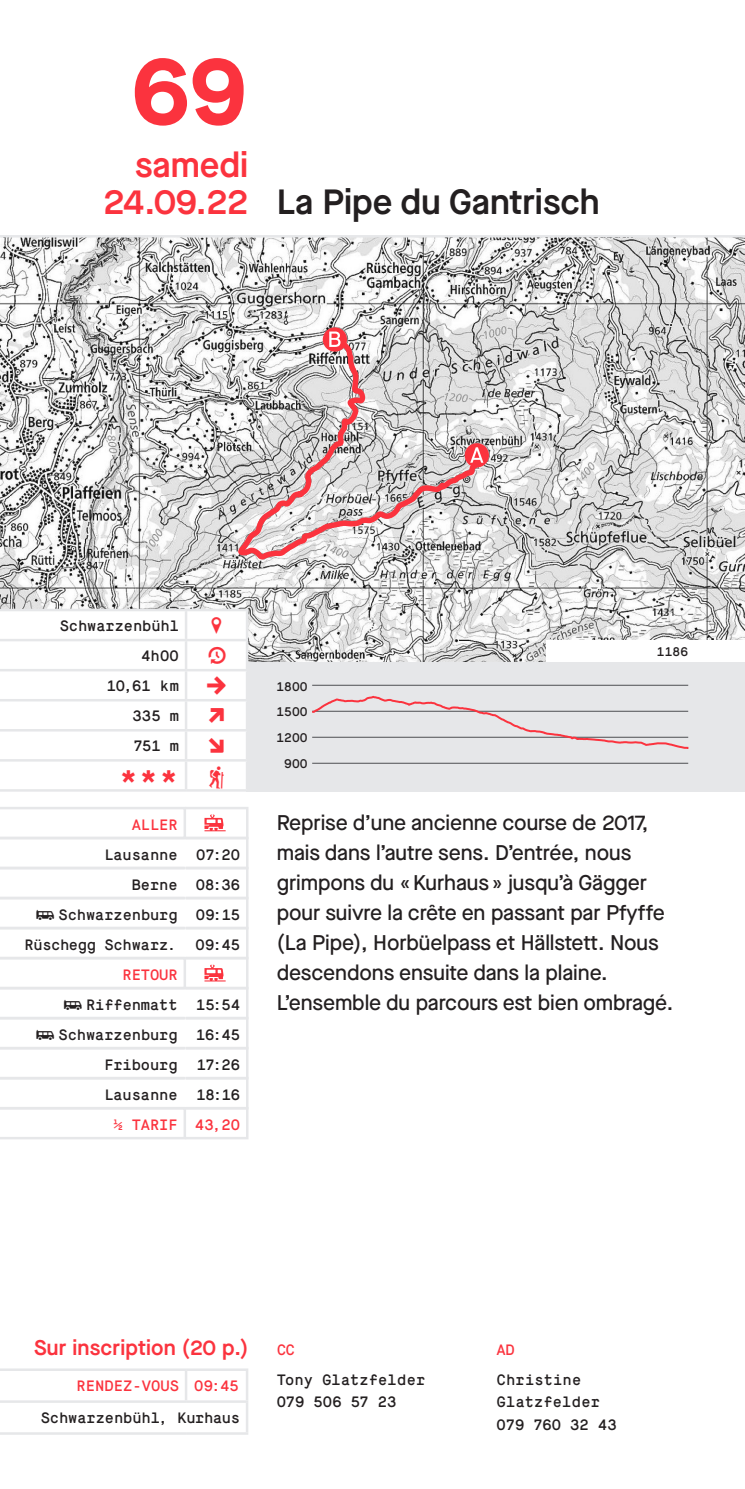
<style>
.page{position:relative;width:745px;height:1489px;background:#fff}
.page>*{position:absolute;margin:0;border:0;box-sizing:border-box;transform-origin:0 0}
.Numéro_de_rando{font:700 92.5px "Maison Neue";color:#fb333e}
.Titre_rando{font:600 35px "Maison Neue";color:#231f20}
.Dates{font:600 35px/37.5px "Maison Neue";color:#fb333e;text-align:right}
.Niveaux{font:32.5px "Maison Mono Custom OK";color:#fb333e}
.t1{font:30px "Tepu";color:#fb333e}
.t2{font:500 21.25px/30px "Maison Neue";letter-spacing:-.005em;color:#231f20}
.t3{font:600 21.25px "Maison Neue";letter-spacing:.01em;color:#fb333e}
.Tableaux{font:15px/22.5px "Maison Mono Custom OK";letter-spacing:-.01em;color:#231f20}
.Tableaux-2{font:15px "Maison Mono Custom OK";letter-spacing:-.01em;color:#fb333e}
.Tableaux-3{font:15px "Maison Mono Custom OK";letter-spacing:-.03em;color:#231f20}
.Courbe{font:12.5px/25.8px "Maison Mono";color:#231f20;text-align:right}
.Cartes_numéros{font:12.5px "Maison Mono Custom OK";color:#231f20}
</style>
<div class="page">
<img style="left:0;top:237px;width:744px;height:424px">
<div style="left:247px;top:661px;width:497px;height:130px;background:#e6e7e9"></div>
<hr style="left:744px;top:661px;width:1px;height:130px;background:#e6e7e9">
<hr style="left:312px;top:762px;width:375px;height:2px;background:#6c6d70">
<hr style="left:312px;top:684px;width:375px;height:2px;background:#6c6d70">
<svg style="left:312px;top:695px;width:375px;height:54px"></svg>
<svg style="left:233px;top:237px;width:250px;height:326px"></svg>
<div style="left:322px;top:327px;width:25px;height:24px;background:#fb333e;border-radius:50%"></div>
<svg style="left:329px;top:331px;width:11px;height:16px"></svg>
<div style="left:464px;top:443px;width:24px;height:24px;background:#fb333e;border-radius:50%"></div>
<svg style="left:470px;top:447px;width:13px;height:15px"></svg>
<hr style="left:0;top:608px;width:186px;height:3px;background:#e6e7e9">
<hr style="left:0;top:789px;width:186px;height:2px;background:#e6e7e9">
<hr style="left:186px;top:608px;width:62px;height:3px;background:#e6e7e9">
<hr style="left:246px;top:611px;width:2px;height:28px;background:#e6e7e9">
<hr style="left:246px;top:641px;width:2px;height:28px;background:#e6e7e9">
<hr style="left:186px;top:639px;width:62px;height:2px;background:#e6e7e9">
<hr style="left:186px;top:789px;width:62px;height:2px;background:#e6e7e9">
<hr style="left:0;top:1368px;width:186px;height:2px;background:#e6e7e9">
<hr style="left:0;top:1400px;width:186px;height:2px;background:#e6e7e9">
<hr style="left:0;top:1431px;width:186px;height:3px;background:#e6e7e9">
<hr style="left:186px;top:1431px;width:62px;height:3px;background:#e6e7e9">
<hr style="left:246px;top:1402px;width:2px;height:29px;background:#e6e7e9">
<hr style="left:185px;top:1370px;width:2px;height:30px;background:#e6e7e9">
<hr style="left:186px;top:1368px;width:62px;height:2px;background:#e6e7e9">
<hr style="left:246px;top:1370px;width:2px;height:30px;background:#e6e7e9">
<hr style="left:186px;top:1400px;width:62px;height:2px;background:#e6e7e9">
<svg style="left:0;top:807px;width:184px;height:29px"></svg>
<hr style="left:0;top:836px;width:185px;height:3px;background:#e6e7e9">
<hr style="left:0;top:866px;width:185px;height:3px;background:#e6e7e9">
<hr style="left:0;top:896px;width:185px;height:3px;background:#e6e7e9">
<hr style="left:0;top:926px;width:185px;height:3px;background:#e6e7e9">
<svg style="left:0;top:957px;width:184px;height:29px"></svg>
<hr style="left:0;top:986px;width:185px;height:3px;background:#e6e7e9">
<hr style="left:0;top:1016px;width:185px;height:3px;background:#e6e7e9">
<hr style="left:0;top:1046px;width:185px;height:3px;background:#e6e7e9">
<hr style="left:0;top:1076px;width:185px;height:3px;background:#e6e7e9">
<svg style="left:0;top:1107px;width:184px;height:32px"></svg>
<div style="left:184px;top:806px;width:64px;height:33px;border:2px solid #e6e7e9"></div>
<div style="left:184px;top:836px;width:64px;height:33px;border:2px solid #e6e7e9"></div>
<div style="left:184px;top:866px;width:64px;height:33px;border:2px solid #e6e7e9"></div>
<div style="left:184px;top:896px;width:64px;height:33px;border:2px solid #e6e7e9"></div>
<div style="left:184px;top:926px;width:64px;height:33px;border:2px solid #e6e7e9"></div>
<div style="left:184px;top:956px;width:64px;height:33px;border:2px solid #e6e7e9"></div>
<div style="left:184px;top:986px;width:64px;height:33px;border:2px solid #e6e7e9"></div>
<div style="left:184px;top:1016px;width:64px;height:33px;border:2px solid #e6e7e9"></div>
<div style="left:184px;top:1046px;width:64px;height:33px;border:2px solid #e6e7e9"></div>
<div style="left:184px;top:1076px;width:64px;height:33px;border:2px solid #e6e7e9"></div>
<div style="left:184px;top:1106px;width:64px;height:33px;border:2px solid #e6e7e9"></div>
<svg style="left:204px;top:814px;width:21px;height:17px"></svg>
<svg style="left:204px;top:964px;width:21px;height:17px"></svg>
<hr style="left:0;top:235px;width:744px;height:2px;background:#e6e7e9">
<div style="left:546px;top:640px;width:198px;height:21px;background:#fff"></div>
<svg style="left:0;top:611px;width:247px;height:178px"></svg>
<p class="Numéro_de_rando" style="left:131px;top:26px;width:119px">69</p>
<p class="Dates" style="left:103px;top:145px;width:146px">samedi<br>24.09.22</p>
<p class="Titre_rando" style="left:276px;top:178px;width:324px">La Pipe du Gantrisch</p>
<p class="Tableaux" style="left:60px;top:614px;width:121px">Schwarzenbühl</p>
<p class="t1" style="left:201px;top:610px;width:31px">Y</p>
<p class="Tableaux" style="left:141px;top:644px;width:39px">4h00</p>
<p class="t1" style="left:201px;top:640px;width:31px">Ц</p>
<p class="Tableaux" style="left:107px;top:674px;width:74px">10,61 km</p>
<p class="t1" style="left:201px;top:670px;width:31px">→</p>
<p class="Tableaux" style="left:132px;top:704px;width:48px">335 m</p>
<p class="Tableaux" style="left:133px;top:735px;width:47px">751 m</p>
<p class="Niveaux" style="left:118px;top:762px;width:62px">***</p>
<p class="t1" style="left:201px;top:762px;width:31px">Ă</p>
<p class="Tableaux-2" style="left:132px;top:815px;width:47px">ALLER</p>
<p class="Tableaux" style="left:104px;top:843px;width:75px">Lausanne</p>
<p class="Tableaux" style="left:132px;top:873px;width:47px">Berne</p>
<p class="Tableaux" style="left:32px;top:903px;width:147px">ĄSchwarzenburg</p>
<p class="Tableaux-3" style="left:25px;top:935px;width:154px">Rüschegg Schwarz.</p>
<p class="Tableaux-2" style="left:123px;top:965px;width:57px">RETOUR</p>
<p class="Tableaux" style="left:60px;top:993px;width:119px">ĄRiffenmatt</p>
<p class="Tableaux" style="left:32px;top:1023px;width:147px">ĄSchwarzenburg</p>
<p class="Tableaux" style="left:104px;top:1053px;width:75px">Fribourg</p>
<p class="Tableaux" style="left:104px;top:1083px;width:75px">Lausanne</p>
<p class="Tableaux-2" style="left:113px;top:1115px;width:66px">½ TARIF</p>
<p class="Tableaux" style="left:196px;top:843px;width:45px">07:20</p>
<p class="Tableaux" style="left:196px;top:873px;width:46px">08:36</p>
<p class="Tableaux" style="left:196px;top:903px;width:46px">09:15</p>
<p class="Tableaux" style="left:195px;top:933px;width:46px">09:45</p>
<p class="Tableaux" style="left:196px;top:993px;width:45px">15:54</p>
<p class="Tableaux" style="left:196px;top:1023px;width:46px">16:45</p>
<p class="Tableaux" style="left:196px;top:1053px;width:45px">17:26</p>
<p class="Tableaux" style="left:196px;top:1083px;width:45px">18:16</p>
<p class="Tableaux-2" style="left:194px;top:1115px;width:47px">43,20</p>
<p class="Courbe" style="left:276px;top:673px;width:33px">1800<br>1500<br>1200<br>900</p>
<p class="Cartes_numéros" style="left:656px;top:644px;width:33px">1186</p>
<p class="t2" style="left:276px;top:806px;width:398px">Reprise d’une ancienne course de 2017, mais dans l’autre sens. D’entrée, nous grimpons du « Kurhaus » jusqu’à Gägger pour suivre la crête en passant par Pfyffe (La Pipe), Horbüelpass et Hällstett. Nous descendons ensuite dans la plaine.<br>L’ensemble du parcours est bien ombragé.</p>
<p class="t3" style="left:34px;top:1332px;width:216px">Sur inscription (20 p.)</p>
<p class="Tableaux-2" style="left:276px;top:1340px;width:20px">CC</p>
<p class="Tableaux-2" style="left:496px;top:1340px;width:20px">AD</p>
<p class="Tableaux" style="left:276px;top:1368px;width:150px">Tony Glatzfelder</p>
<p class="Tableaux" style="left:276px;top:1391px;width:121px">079 506 57 23</p>
<p class="Tableaux" style="left:496px;top:1368px;width:105px">Christine<br>Glatzfelder</p>
<p class="Tableaux" style="left:496px;top:1413px;width:121px">079 760 32 43</p>
<p class="Tableaux-2" style="left:77px;top:1377px;width:104px">RENDEZ-VOUS</p>
<p class="Tableaux-2" style="left:194px;top:1377px;width:46px">09:45</p>
<p class="Tableaux" style="left:41px;top:1406px;width:200px">Schwarzenbühl, Kurhaus</p>
</div>
